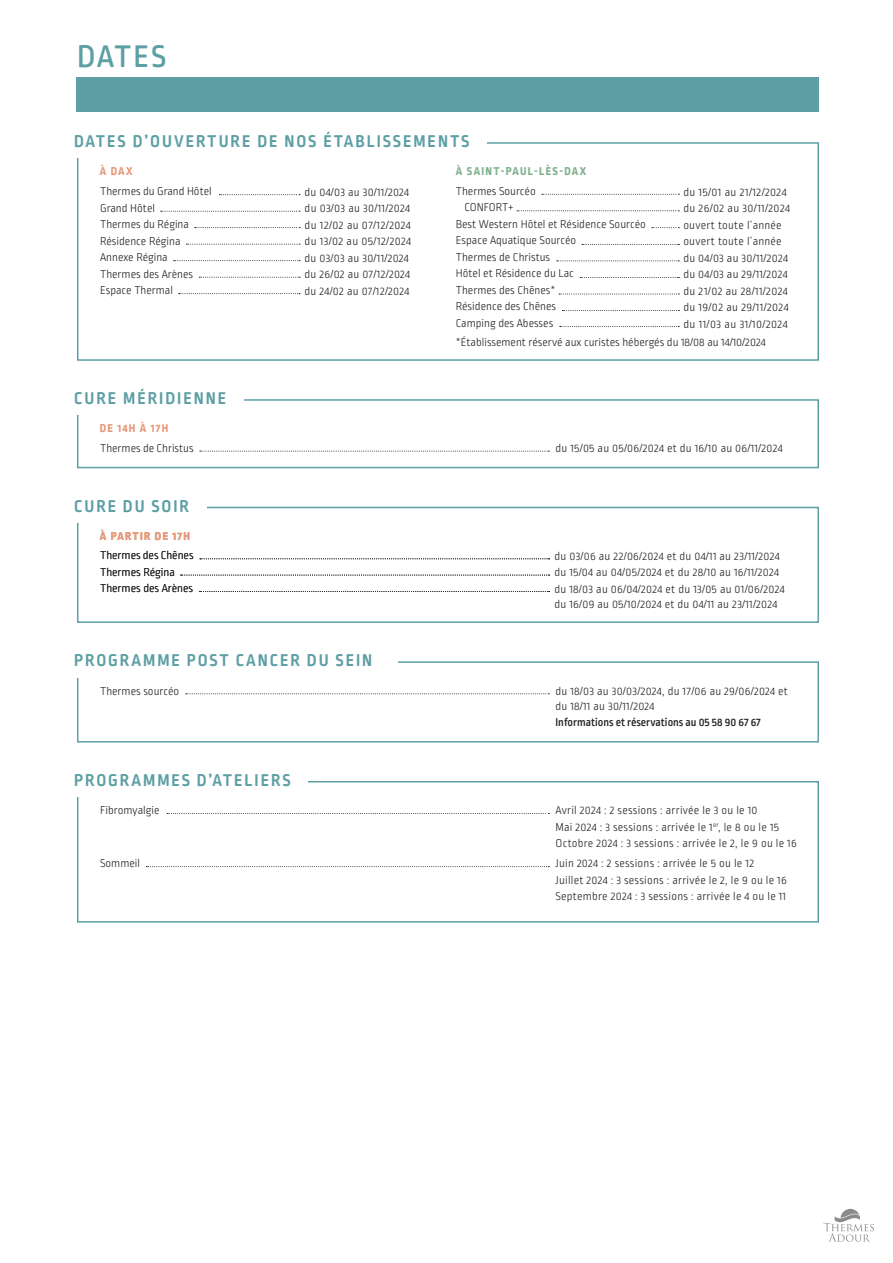
<style>
.page{position:relative;width:893px;height:1263px;background:#fff}
.page>*{position:absolute;margin:0;border:0;box-sizing:border-box;transform-origin:0 0}
.t1{font:500 33px "Ropa Soft Pro";letter-spacing:.045em;color:#5d9fa5}
.t2{font:700 18px "Ropa Soft Pro";letter-spacing:.11em;color:#5d9fa5}
.t3{font:300 12px/16.5px "Ropa Soft Pro";letter-spacing:.02em;color:#231f20}
.t4{font:300 12px/16.5px "Ropa Soft Pro";color:#231f20}
.t5{font:500 12px "Ropa Soft Pro";color:#231f20}
.t6{font:800 12px "Ropa Soft Pro";letter-spacing:.11em;color:#e59b7c}
.t7{font:800 12px "Ropa Soft Pro";letter-spacing:.11em;color:#81b28f}
.t8{font:300 12px "Ropa Soft Pro";letter-spacing:-.005em;color:#231f20}
</style>
<div class="page">
<svg style="left:823px;top:1209px;width:51px;height:33px"></svg>
<div style="left:77px;top:78px;width:742px;height:34px;background:#5d9fa5"></div>
<div style="left:77px;top:399px;width:742px;height:69px;border:2px solid #5d9fa5"></div>
<div style="left:74px;top:390px;width:169px;height:25px;background:#fff"></div>
<svg style="left:200px;top:451px;width:349px;height:1px"></svg>
<div style="left:77px;top:142px;width:742px;height:219px;border:2px solid #5d9fa5"></div>
<div style="left:74px;top:133px;width:413px;height:25px;background:#fff"></div>
<svg style="left:560px;top:326px;width:119px;height:1px"></svg>
<svg style="left:542px;top:194px;width:137px;height:1px"></svg>
<svg style="left:517px;top:210px;width:162px;height:1px"></svg>
<svg style="left:582px;top:244px;width:97px;height:1px"></svg>
<svg style="left:557px;top:260px;width:122px;height:1px"></svg>
<svg style="left:580px;top:277px;width:99px;height:1px"></svg>
<svg style="left:559px;top:293px;width:120px;height:1px"></svg>
<svg style="left:562px;top:310px;width:117px;height:1px"></svg>
<svg style="left:219px;top:194px;width:81px;height:1px"></svg>
<svg style="left:161px;top:211px;width:139px;height:1px"></svg>
<svg style="left:195px;top:227px;width:105px;height:1px"></svg>
<svg style="left:186px;top:244px;width:114px;height:1px"></svg>
<svg style="left:174px;top:260px;width:126px;height:1px"></svg>
<svg style="left:199px;top:277px;width:101px;height:1px"></svg>
<svg style="left:179px;top:293px;width:121px;height:1px"></svg>
<div style="left:77px;top:507px;width:742px;height:116px;border:2px solid #5d9fa5"></div>
<div style="left:74px;top:497px;width:132px;height:26px;background:#fff"></div>
<svg style="left:181px;top:575px;width:369px;height:1px"></svg>
<svg style="left:200px;top:558px;width:350px;height:1px"></svg>
<svg style="left:199px;top:591px;width:351px;height:1px"></svg>
<div style="left:77px;top:661px;width:742px;height:81px;border:2px solid #5d9fa5"></div>
<div style="left:74px;top:652px;width:323px;height:25px;background:#fff"></div>
<svg style="left:186px;top:693px;width:363px;height:1px"></svg>
<div style="left:77px;top:781px;width:742px;height:141px;border:2px solid #5d9fa5"></div>
<div style="left:74px;top:771px;width:234px;height:26px;background:#fff"></div>
<svg style="left:167px;top:813px;width:382px;height:1px"></svg>
<svg style="left:146px;top:866px;width:403px;height:1px"></svg>
<svg style="left:652px;top:227px;width:27px;height:1px"></svg>
<h1 class="t1" style="left:77px;top:38px;width:91px">DATES</h1>
<h2 class="t2" style="left:74px;top:131px;width:397px">DATES D’OUVERTURE DE NOS ÉTABLISSEMENTS</h2>
<p class="t6" style="left:100px;top:164px;width:34px">À DAX</p>
<p class="t7" style="left:456px;top:164px;width:132px">À SAINT-PAUL-LÈS-DAX</p>
<p class="t4" style="left:456px;top:183px;width:81px">Thermes Sourcéo</p>
<p class="t8" style="left:464px;top:201px;width:50px">CONFORT+</p>
<p class="t4" style="left:456px;top:216px;width:192px">Best Western Hôtel et Résidence Sourcéo</p>
<p class="t4" style="left:456px;top:233px;width:122px">Espace Aquatique Sourcéo</p>
<p class="t4" style="left:456px;top:249px;width:96px">Thermes de Christus</p>
<p class="t4" style="left:456px;top:266px;width:120px">Hôtel et Résidence du Lac</p>
<p class="t4" style="left:456px;top:282px;width:101px">Thermes des Chênes*</p>
<p class="t4" style="left:456px;top:299px;width:102px">Résidence des Chênes</p>
<p class="t4" style="left:456px;top:315px;width:99px">Camping des Abesses</p>
<p class="t4" style="left:100px;top:184px;width:113px">Thermes du Grand Hôtel<br>Grand Hôtel<br>Thermes du Régina<br>Résidence Régina<br>Annexe Régina<br>Thermes des Arènes<br>Espace Thermal</p>
<p class="t3" style="left:305px;top:184px;width:108px">du 04/03 au 30/11/2024 du 03/03 au 30/11/2024 du 12/02 au 07/12/2024 du 13/02 au 05/12/2024 du 03/03 au 30/11/2024 du 26/02 au 07/12/2024 du 24/02 au 07/12/2024</p>
<p class="t3" style="left:683px;top:184px;width:108px">du 15/01 au 21/12/2024 du 26/02 au 30/11/2024 ouvert toute l’année ouvert toute l’année du 04/03 au 30/11/2024 du 04/03 au 29/11/2024 du 21/02 au 28/11/2024 du 19/02 au 29/11/2024 du 11/03 au 31/10/2024</p>
<p class="t4" style="left:456px;top:334px;width:311px">*Établissement réservé aux curistes hébergés du 18/08 au 14/10/2024</p>
<h2 class="t2" style="left:74px;top:388px;width:154px">CURE MÉRIDIENNE</h2>
<p class="t6" style="left:100px;top:421px;width:70px">DE 14H À 17H</p>
<p class="t4" style="left:100px;top:440px;width:95px">Thermes de Christus</p>
<p class="t3" style="left:555px;top:441px;width:229px">du 15/05 au 05/06/2024 et du 16/10 au 06/11/2024</p>
<h2 class="t2" style="left:74px;top:495px;width:117px">CURE DU SOIR</h2>
<p class="t6" style="left:100px;top:529px;width:92px">À PARTIR DE 17H</p>
<p class="t4" style="left:100px;top:548px;width:95px">Thermes des Chênes<br>Thermes Régina<br>Thermes des Arènes</p>
<h2 class="t2" style="left:74px;top:650px;width:300px">PROGRAMME POST CANCER DU SEIN</h2>
<p class="t4" style="left:100px;top:683px;width:81px">Thermes sourcéo</p>
<h2 class="t2" style="left:74px;top:770px;width:218px">PROGRAMMES D’ATELIERS</h2>
<p class="t4" style="left:100px;top:803px;width:61px">Fibromyalgie</p>
<p class="t3" style="left:554px;top:548px;width:232px">du 03/06 au 22/06/2024 et du 04/11 au 23/11/2024 du 15/04 au 04/05/2024 et du 28/10 au 16/11/2024 du 18/03 au 06/04/2024 et du 13/05 au 01/06/2024</p>
<p class="t3" style="left:554px;top:596px;width:224px">du 16/09 au 05/10/2024 et du 04/11 au 23/11/2024</p>
<p class="t3" style="left:555px;top:684px;width:234px;line-height:15px">du 18/03 au 30/03/2024, du 17/06 au 29/06/2024 et du 18/11 au 30/11/2024</p>
<p class="t5" style="left:555px;top:715px;width:207px">Informations et réservations au 05 58 90 67 67</p>
<p class="t3" style="left:555px;top:803px;width:243px">Avril 2024 : 2 sessions : arrivée le 3 ou le 10<br>Mai 2024 : 3 sessions : arrivée le 1<sup>er</sup>, le 8 ou le 15<br>Octobre 2024 : 3 sessions : arrivée le 2, le 9 ou le 16</p>
<p class="t4" style="left:100px;top:856px;width:42px">Sommeil</p>
<p class="t3" style="left:555px;top:856px;width:233px">Juin 2024 : 2 sessions : arrivée le 5 ou le 12<br>Juillet 2024 : 3 sessions : arrivée le 2, le 9 ou le 16<br>Septembre 2024 : 3 sessions : arrivée le 4 ou le 11</p>
</div>
